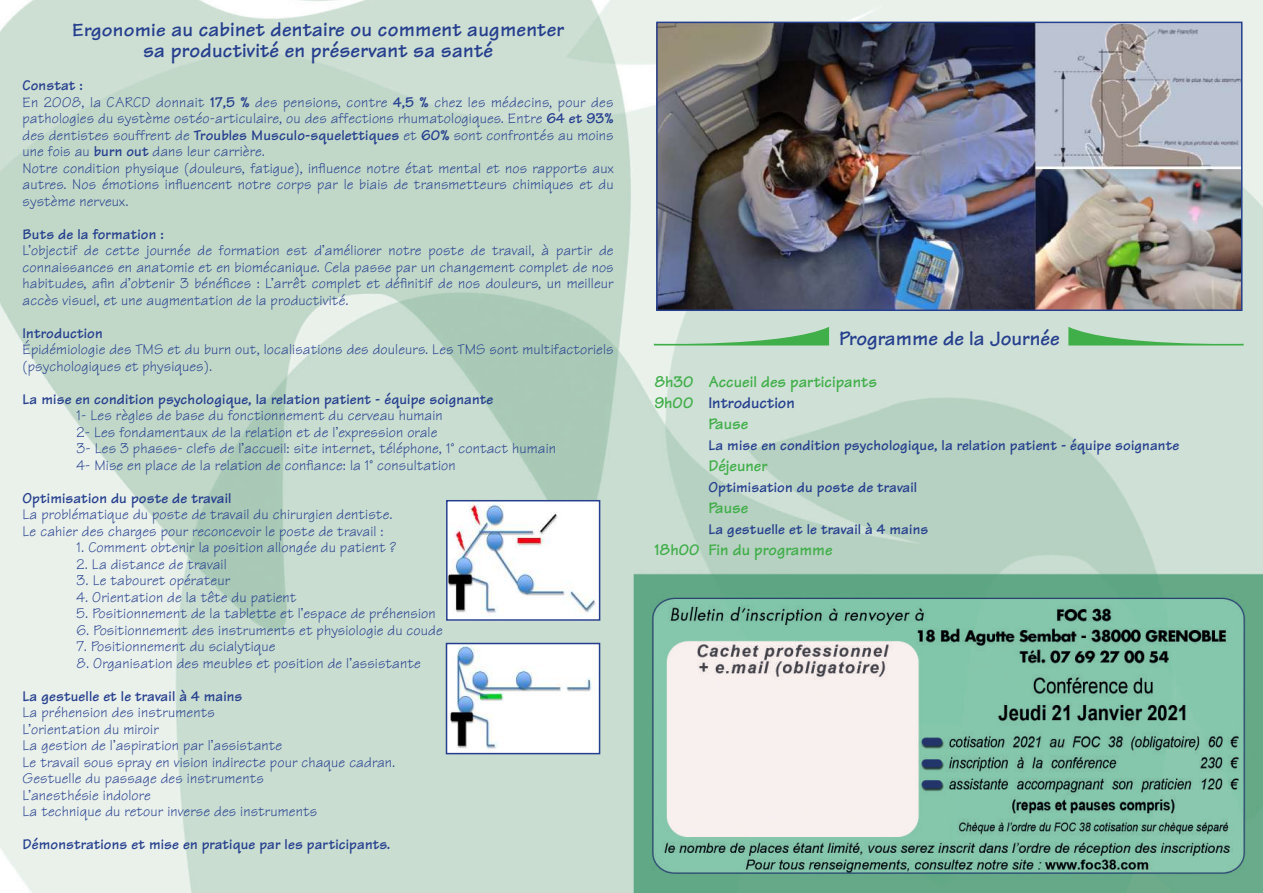
<style>
.page{position:relative;width:1263px;height:893px;background:#fff}
.page>*{position:absolute;margin:0;border:0;box-sizing:border-box;transform-origin:0 0}
.t1{font:700 21px/21px "Tekton";letter-spacing:.01em;color:#253f8e;text-align:center}
.t2{font:700 16.5px "Tekton";color:#40ae49}
.t3{font:700 16.5px "Tekton";color:#253f8e}
.t4{font:15px/16.5px "Tekton";letter-spacing:.01em;color:#253f8e}
.t5{font:700 15px "Tekton";letter-spacing:.01em;color:#253f8e}
.s1{font-size:19.35px}
.s2{font-weight:700}
.s3{color:#40ae49}
</style>
<div class="page">
<img style="left:0;top:0;width:1263px;height:893px">
<svg style="left:654px;top:327px;width:175px;height:20px;background:#aad4b1"></svg>
<svg style="left:1068px;top:327px;width:175px;height:20px;background:#a7d2af"></svg>
<img style="left:449px;top:503px;width:148px;height:115px">
<div style="left:446px;top:500px;width:154px;height:121px;border:2px solid #253f8e"></div>
<img style="left:449px;top:646px;width:148px;height:105px">
<div style="left:446px;top:643px;width:154px;height:111px;border:2px solid #253f8e"></div>
<img style="left:659px;top:25px;width:580px;height:283px">
<div style="left:656px;top:22px;width:586px;height:289px;border:2px solid #253f8e"></div>
<h1 class="t1" style="left:72px;top:19px;width:493px"><span class="s1">Ergonomie</span> au cabinet dentaire ou comment augmenter sa productivité en préservant sa santé</h1>
<p class="t4" style="left:23px;top:77px;width:593px"><span class="s2">Constat :<br></span>En 2008, la CARCD donnait <span class="s2">17,5 %</span> des pensions, contre <span class="s2">4,5 %</span> chez les médecins, pour des pathologies du système ostéo-articulaire, ou des affections rhumatologiques. Entre <span class="s2">64 et 93% </span>des dentistes souffrent de <span class="s2">Troubles Musculo-squelettiques</span> et <span class="s2">60%</span> sont confrontés au moins une fois au <span class="s2">burn out</span> dans leur carrière.<br>Notre condition physique (douleurs, fatigue), influence notre état mental et nos rapports aux autres. Nos émotions influencent notre corps par le biais de transmetteurs chimiques et du système nerveux.</p>
<p class="t5" style="left:23px;top:224px;width:143px">Buts de la formation :</p>
<p class="t4" style="left:23px;top:242px;width:593px;text-align:justify">L’objectif de cette journée de formation est d’améliorer notre poste de travail, à partir de connaissances en anatomie et en biomécanique. Cela passe par un changement complet de nos habitudes, afin d’obtenir 3 bénéfices : L’arrêt complet et définitif de nos douleurs, un meilleur accès visuel, et une augmentation de la productivité.</p>
<p class="t5" style="left:23px;top:323px;width:82px">Introduction</p>
<p class="t4" style="left:23px;top:341px;width:592px">Épidémiologie des TMS et du burn out, localisations des douleurs. Les TMS sont multifactoriels (psychologiques et physiques).</p>
<p class="t5" style="left:23px;top:389px;width:472px">La mise en condition psychologique, la relation patient - équipe soignante</p>
<p class="t4" style="left:77px;top:407px;width:481px">1- Les règles de base du fonctionnement du cerveau humain<br>2- Les fondamentaux de la relation et de l’expression orale<br>3- Les 3 phases- clefs de l’accueil: site internet, téléphone, 1° contact humain 4- Mise en place de la relation de confiance: la 1° consultation</p>
<p class="t5" style="left:23px;top:488px;width:210px">Optimisation du poste de travail</p>
<p class="t4" style="left:23px;top:506px;width:371px">La problématique du poste de travail du chirurgien dentiste.<br>Le cahier des charges pour reconcevoir le poste de travail :</p>
<p class="t4" style="left:77px;top:539px;width:321px">1. Comment obtenir la position allongée du patient ?</p>
<p class="t4" style="left:77px;top:556px;width:152px">2. La distance de travail</p>
<p class="t4" style="left:77px;top:572px;width:155px">3. Le tabouret opérateur</p>
<p class="t4" style="left:77px;top:589px;width:221px">4. Orientation de la tête du patient</p>
<p class="t4" style="left:77px;top:605px;width:361px">5. Positionnement de la tablette et l’espace de préhension</p>
<p class="t4" style="left:77px;top:622px;width:368px">6. Positionnement des instruments et physiologie du coude</p>
<p class="t4" style="left:77px;top:638px;width:201px">7. Positionnement du scialytique</p>
<p class="t4" style="left:77px;top:655px;width:346px">8. Organisation des meubles et position de l’assistante</p>
<p class="t5" style="left:23px;top:686px;width:221px">La gestuelle et le travail à 4 mains</p>
<p class="t4" style="left:23px;top:704px;width:374px">La préhension des instruments<br>L’orientation du miroir<br>La gestion de l’aspiration par l’assistante<br>Le travail sous spray en vision indirecte pour chaque cadran.<br>Gestuelle du passage des instruments<br>L’anesthésie indolore<br>La technique du retour inverse des instruments</p>
<p class="t5" style="left:23px;top:835px;width:369px">Démonstrations et mise en pratique par les participants.</p>
<h1 class="t1" style="left:839px;top:328px;width:222px">Programme de la Journée</h1>
<p class="t2" style="left:654px;top:371px;width:224px">8h30 Accueil des participants</p>
<p class="t3" style="left:654px;top:392px;width:142px"><span class="s3">9h00</span> Introduction</p>
<p class="t2" style="left:708px;top:413px;width:41px">Pause</p>
<p class="t5" style="left:708px;top:436px;width:472px">La mise en condition psychologique, la relation patient - équipe soignante</p>
<p class="t2" style="left:708px;top:455px;width:60px">Déjeuner</p>
<p class="t5" style="left:708px;top:478px;width:210px">Optimisation du poste de travail</p>
<p class="t2" style="left:708px;top:497px;width:41px">Pause</p>
<p class="t5" style="left:708px;top:520px;width:221px">La gestuelle et le travail à 4 mains</p>
<p class="t2" style="left:654px;top:539px;width:180px">18h00 Fin du programme</p>
</div>
